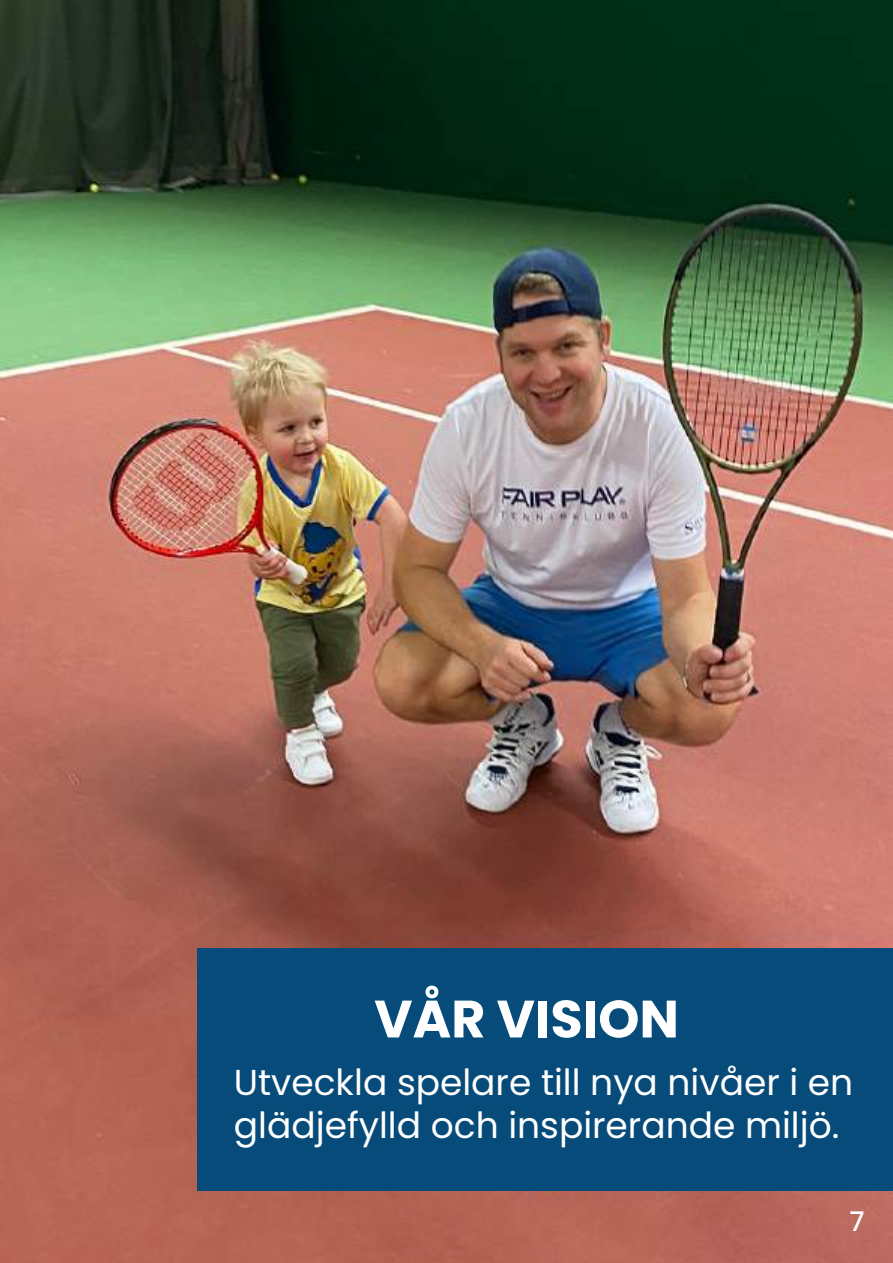
<style>
.page{position:relative;width:893px;height:1263px;background:#fff}
.page>*{position:absolute;margin:0;border:0;box-sizing:border-box;transform-origin:0 0}
.t1{font:700 52.5px "Poppins";color:#fff}
.t2{font:36px/43.2px "Poppins";color:#fff}
.t3{font:500 27px "Poppins";color:#fff}
</style>
<div class="page">
<img style="left:0;top:0;width:893px;height:1263px">
<div style="left:198px;top:948px;width:695px;height:243px;background:#064b7a"></div>
<h1 class="t1" style="left:374px;top:989px;width:306px">VÅR VISION</h1>
<p class="t2" style="left:234px;top:1060px;width:621px">Utveckla spelare till nya nivåer i en glädjefylld och inspirerande miljö.</p>
<p class="t3" style="left:849px;top:1205px;width:17px">7</p>
</div>
